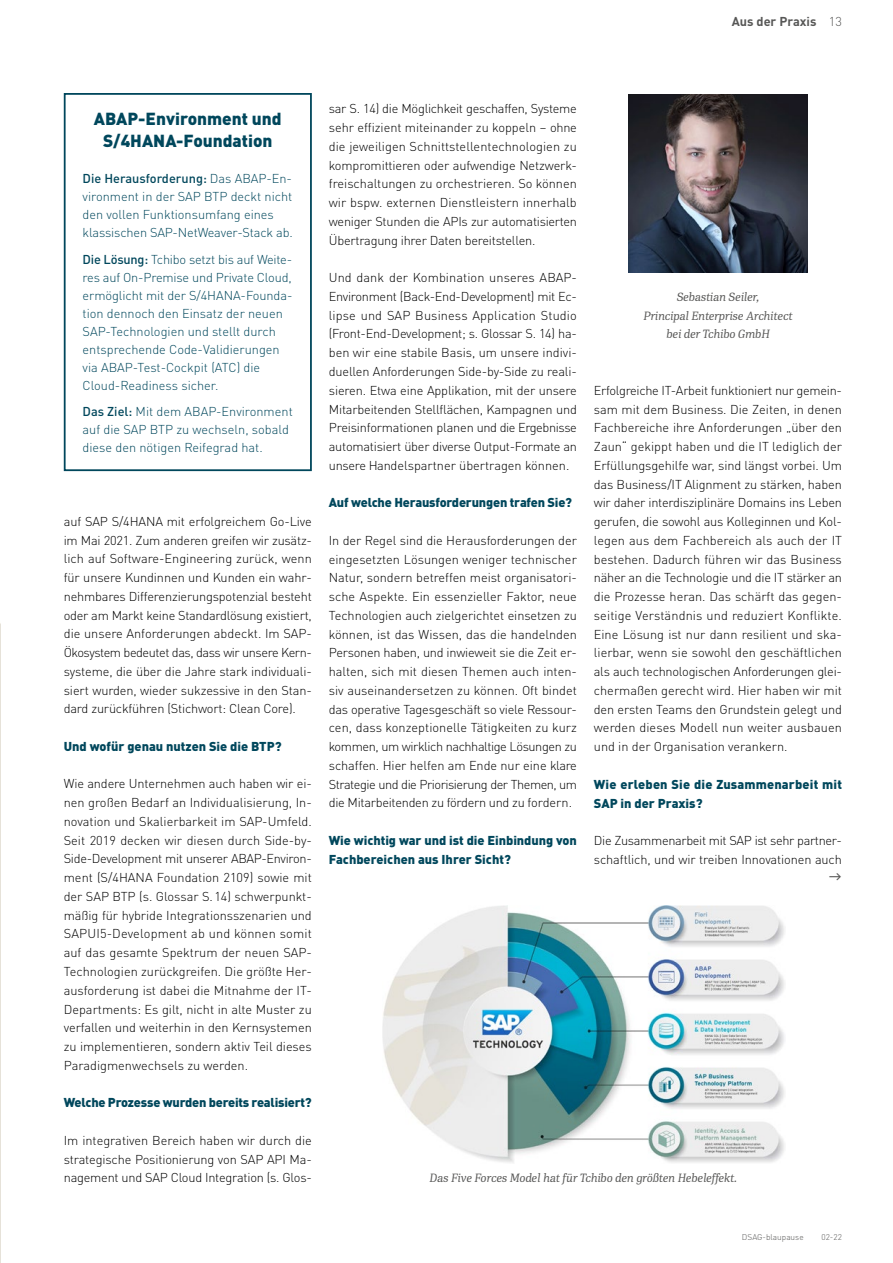
<style>
.page{position:relative;width:893px;height:1263px;background:#fff}
.page>*{position:absolute;margin:0;border:0;box-sizing:border-box;transform-origin:0 0}
.t1{font:900 17.25px/22.5px "DINOT";color:#00475c;text-align:center}
.t2{font:italic 16.5px "PFDIN Serif";color:#575756}
.t3{font:300 12.75px/18.8px "DINOT";letter-spacing:-.015em;color:#000;text-align:justify}
.t4{font:300 12.75px/18px "DINOT";color:#00475c}
.t5{font:900 12.75px/18.8px "DINOT";letter-spacing:-.005em;color:#00475c}
.t6{font:700 12.75px "DINOT";color:#575756}
.t7{font:300 12.75px "DINOT";color:#575756}
.t8{font:italic 12px/18.8px "PFDIN Serif";color:#575756;text-align:center}
.t9{font:300 8.25px "DINOT";color:#575756}
.s1{font-weight:500}
</style>
<div class="page">
<img style="left:0;top:623px;width:1px;height:640px">
<div style="left:64px;top:93px;width:248px;height:378px;border:2px solid #00475c"></div>
<img style="left:629px;top:95px;width:178px;height:178px">
<img style="left:383px;top:905px;width:402px;height:258px">
<p class="t6" style="left:732px;top:11px;width:86px">Aus der Praxis</p>
<p class="t7" style="left:829px;top:12px;width:15px">13</p>
<h1 class="t1" style="left:94px;top:106px;width:189px">ABAP-Environment und<br>S/4HANA-Foundation</h1>
<p class="t4" style="left:83px;top:168px;width:212px"><span class="s1">Die Herausforderung:</span> Das ABAP-En&shy;vironment in der SAP BTP deckt nicht den vollen Funktionsumfang eines klassischen SAP-NetWeaver-Stack ab.</p>
<p class="t4" style="left:83px;top:249px;width:211px"><span class="s1">Die Lösung:</span> Tchibo setzt bis auf Weite&shy;res auf On-Premise und Private Cloud, ermöglicht mit der S/4HANA-Founda&shy;tion dennoch den Einsatz der neuen SAP-Technologien und stellt durch entsprechende Code-Validierungen via ABAP-Test-Cockpit (ATC) die Cloud-Readiness sicher.</p>
<p class="t4" style="left:83px;top:402px;width:212px"><span class="s1">Das Ziel:</span> Mit dem ABAP-Environment auf die SAP BTP zu wechseln, sobald diese den nötigen Reifegrad hat.</p>
<p class="t3" style="left:64px;top:511px;width:250px">auf SAP S/4HANA mit erfolgreichem Go-Live im Mai 2021. Zum anderen greifen wir zusätz&shy;lich auf Software-Engineering zurück, wenn für unsere Kundinnen und Kunden ein wahr&shy;nehmbares Differenzierungspotenzial besteht oder am Markt keine Standardlösung existiert, die unsere Anforderungen abdeckt. Im SAP-Ökosystem bedeutet das, dass wir unsere Kern&shy;systeme, die über die Jahre stark individuali&shy;siert wurden, wieder sukzessive in den Stan&shy;dard zurückführen (Stichwort: Clean Core).</p>
<p class="t5" style="left:64px;top:736px;width:219px">Und wofür genau nutzen Sie die BTP?</p>
<p class="t3" style="left:64px;top:773px;width:250px">Wie andere Unternehmen auch haben wir ei&shy;nen großen Bedarf an Individualisierung, In&shy;novation und Skalierbarkeit im SAP-Umfeld.<br>Seit 2019 decken wir diesen durch Side-by-Side-Development mit unserer ABAP-Environ&shy;ment (S/4HANA Foundation 2109) sowie mit der SAP BTP (s. Glossar S.14) schwerpunkt&shy;mäßig für hybride Integrationsszenarien und SAPUI5-Development ab und können somit auf das gesamte Spektrum der neuen SAP-Technologien zurückgreifen. Die größte Her&shy;ausforderung ist dabei die Mitnahme der IT-Departments: Es gilt, nicht in alte Muster zu verfallen und weiterhin in den Kernsystemen zu implementieren, sondern aktiv Teil dieses Paradigmenwechsels zu werden.</p>
<p class="t5" style="left:64px;top:1092px;width:250px">Welche Prozesse wurden bereits realisiert?</p>
<p class="t3" style="left:64px;top:1130px;width:250px">Im integrativen Bereich haben wir durch die strategische Positionierung von SAP API Ma&shy;nagement und SAP Cloud Integration (s. Glos-</p>
<p class="t3" style="left:329px;top:98px;width:250px">sar S. 14) die Möglichkeit geschaffen, Systeme sehr effizient miteinander zu koppeln – ohne die jeweiligen Schnittstellentechnologien zu kompromittieren oder aufwendige Netzwerk&shy;freischaltungen zu orchestrieren. So können wir bspw. externen Dienstleistern innerhalb weniger Stunden die APIs zur automatisierten Übertragung ihrer Daten bereitstellen.</p>
<p class="t3" style="left:329px;top:267px;width:250px">Und dank der Kombination unseres ABAP-Environment (Back-End-Development) mit Ec&shy;lipse und SAP Business Application Studio (Front-End-Development; s. Glossar S. 14) ha&shy;ben wir eine stabile Basis, um unsere indivi&shy;duellen Anforderungen Side-by-Side zu reali&shy;sieren. Etwa eine Applikation, mit der unsere Mitarbeitenden Stellflächen, Kampagnen und Preisinformationen planen und die Ergebnisse automatisiert über diverse Output-Formate an unsere Handelspartner übertragen können.</p>
<p class="t5" style="left:329px;top:492px;width:245px">Auf welche Herausforderungen trafen Sie?</p>
<p class="t3" style="left:329px;top:530px;width:250px">In der Regel sind die Herausforderungen der eingesetzten Lösungen weniger technischer Natur, sondern betreffen meist organisatori&shy;sche Aspekte. Ein essenzieller Faktor, neue Technologien auch zielgerichtet einsetzen zu können, ist das Wissen, das die handelnden Personen haben, und inwieweit sie die Zeit er&shy;halten, sich mit diesen Themen auch inten&shy;siv auseinandersetzen zu können. Oft bindet das operative Tagesgeschäft so viele Ressour&shy;cen, dass konzeptionelle Tätigkeiten zu kurz kommen, um wirklich nachhaltige Lösungen zu schaffen. Hier helfen am Ende nur eine klare Strategie und die Priorisierung der Themen, um die Mitarbeitenden zu fördern und zu fordern.</p>
<p class="t5" style="left:329px;top:830px;width:250px">Wie wichtig war und ist die Einbindung von<br>Fachbereichen aus Ihrer Sicht?</p>
<p class="t8" style="left:643px;top:287px;width:151px">Sebastian Seiler,<br>Principal Enterprise Architect bei der Tchibo GmbH</p>
<p class="t3" style="left:594px;top:380px;width:250px">Erfolgreiche IT-Arbeit funktioniert nur gemein&shy;sam mit dem Business. Die Zeiten, in denen Fachbereiche ihre Anforderungen „über den Zaun“ gekippt haben und die IT lediglich der Erfüllungsgehilfe war, sind längst vorbei. Um das Business/IT Alignment zu stärken, haben wir daher interdisziplinäre Domains ins Leben gerufen, die sowohl aus Kolleginnen und Kol&shy;legen aus dem Fachbereich als auch der IT bestehen. Dadurch führen wir das Business näher an die Technologie und die IT stärker an die Prozesse heran. Das schärft das gegen&shy;seitige Verständnis und reduziert Konflikte.<br>Eine Lösung ist nur dann resilient und ska&shy;lierbar, wenn sie sowohl den geschäftlichen als auch technologischen Anforderungen glei&shy;chermaßen gerecht wird. Hier haben wir mit den ersten Teams den Grundstein gelegt und werden dieses Modell nun weiter ausbauen und in der Organisation verankern.</p>
<p class="t5" style="left:594px;top:773px;width:250px">Wie erleben Sie die Zusammenarbeit mit<br>SAP in der Praxis?</p>
<p class="t3" style="left:594px;top:830px;width:250px">Die Zusammenarbeit mit SAP ist sehr partner&shy;schaftlich, und wir treiben Innovationen auch</p>
<p class="t2" style="left:828px;top:866px;width:15px">→</p>
<p class="t8" style="left:430px;top:1168px;width:309px">Das Five Forces Model hat für Tchibo den größten Hebeleffekt.</p>
<p class="t9" style="left:742px;top:1231px;width:63px">DSAG-blaupause</p>
<p class="t9" style="left:821px;top:1231px;width:22px">02-22</p>
</div>
